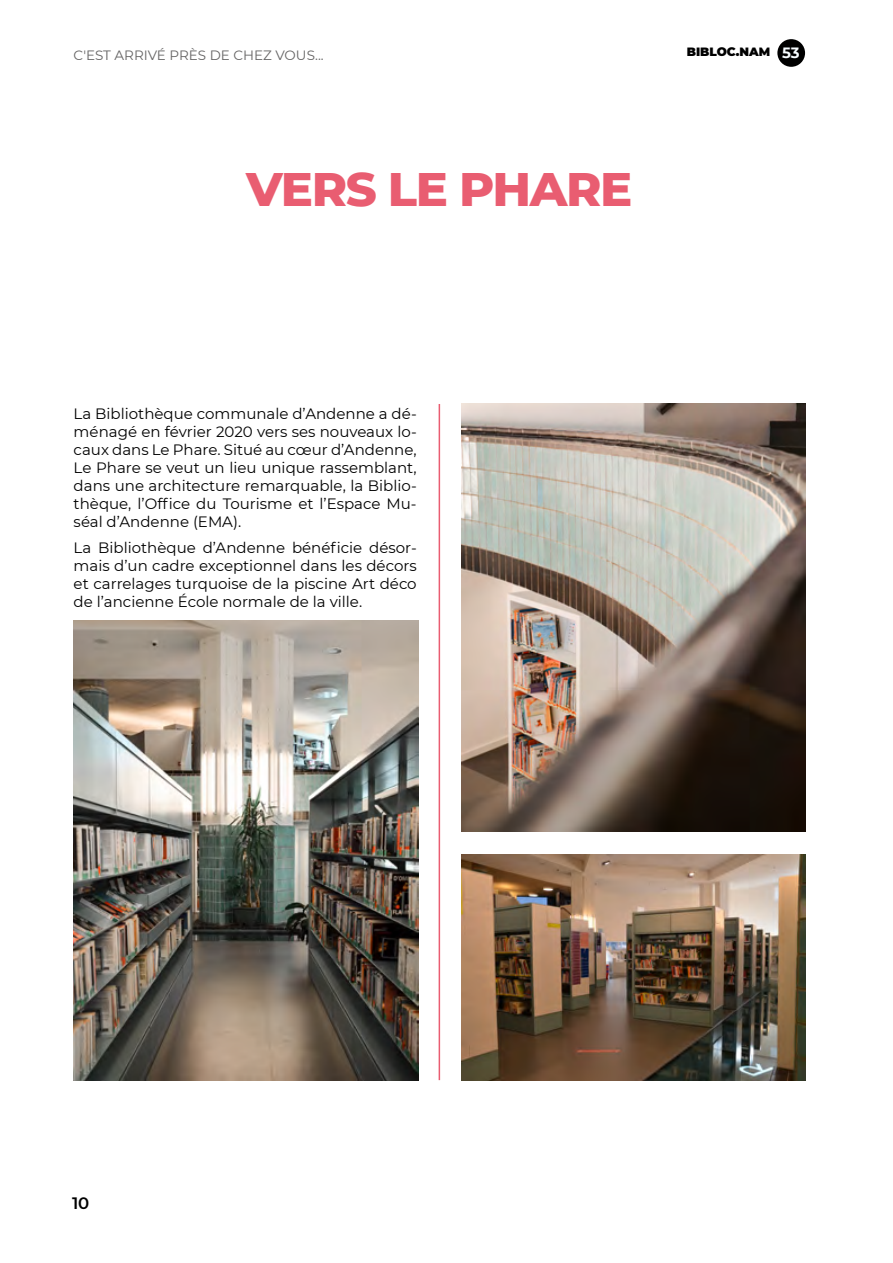
<style>
.page{position:relative;width:893px;height:1263px;background:#fff}
.page>*{position:absolute;margin:0;border:0;box-sizing:border-box;transform-origin:0 0}
.t1{font:800 48px "Montserrat";letter-spacing:-.03em;color:#e95d71}
.t2{font:600 16.5px "Montserrat";color:#000}
.t3{font:15px/18px "Montserrat";color:#000;text-align:justify}
.t4{font:13.5px "Montserrat";color:#646363}
.t5{font:900 12px "Montserrat";color:#000}
.s1{font-weight:700;font-size:14.85px;color:#f7fcff}
</style>
<div class="page">
<div style="left:777px;top:39px;width:28px;height:28px;background:#000;border-radius:50%"></div>
<hr style="left:439px;top:404px;width:1px;height:676px;background:#e95d71">
<img style="left:461px;top:855px;width:345px;height:225px">
<img style="left:74px;top:621px;width:344px;height:459px">
<img style="left:461px;top:404px;width:344px;height:427px">
<p class="t4" style="left:74px;top:46px;width:252px">c'est arrivé p rès de c hez vous...</p>
<p class="t5" style="left:687px;top:42px;width:114px">BIBLOC.NAM <span class="s1">53</span></p>
<h1 class="t1" style="left:246px;top:154px;width:388px">VERS LE PHARE</h1>
<p class="t3" style="left:74px;top:404px;width:345px">La Bibliothèque communale d’Andenne a dé&shy;ménagé en février 2020 vers ses nouveaux lo&shy;caux dans Le Phare. Situé au cœur d’Andenne, Le Phare se veut un lieu unique rassemblant, dans une architecture remarquable, la Biblio&shy;thèque, l’Office du Tourisme et l’Espace Mu&shy;séal d’Andenne (EMA).</p>
<p class="t3" style="left:74px;top:538px;width:345px">La Bibliothèque d’Andenne bénéficie désor&shy;mais d’un cadre exceptionnel dans les décors et carrelages turquoise de la piscine Art déco de l’ancienne École normale de la ville.</p>
<p class="t2" style="left:72px;top:1191px;width:19px">10</p>
</div>
